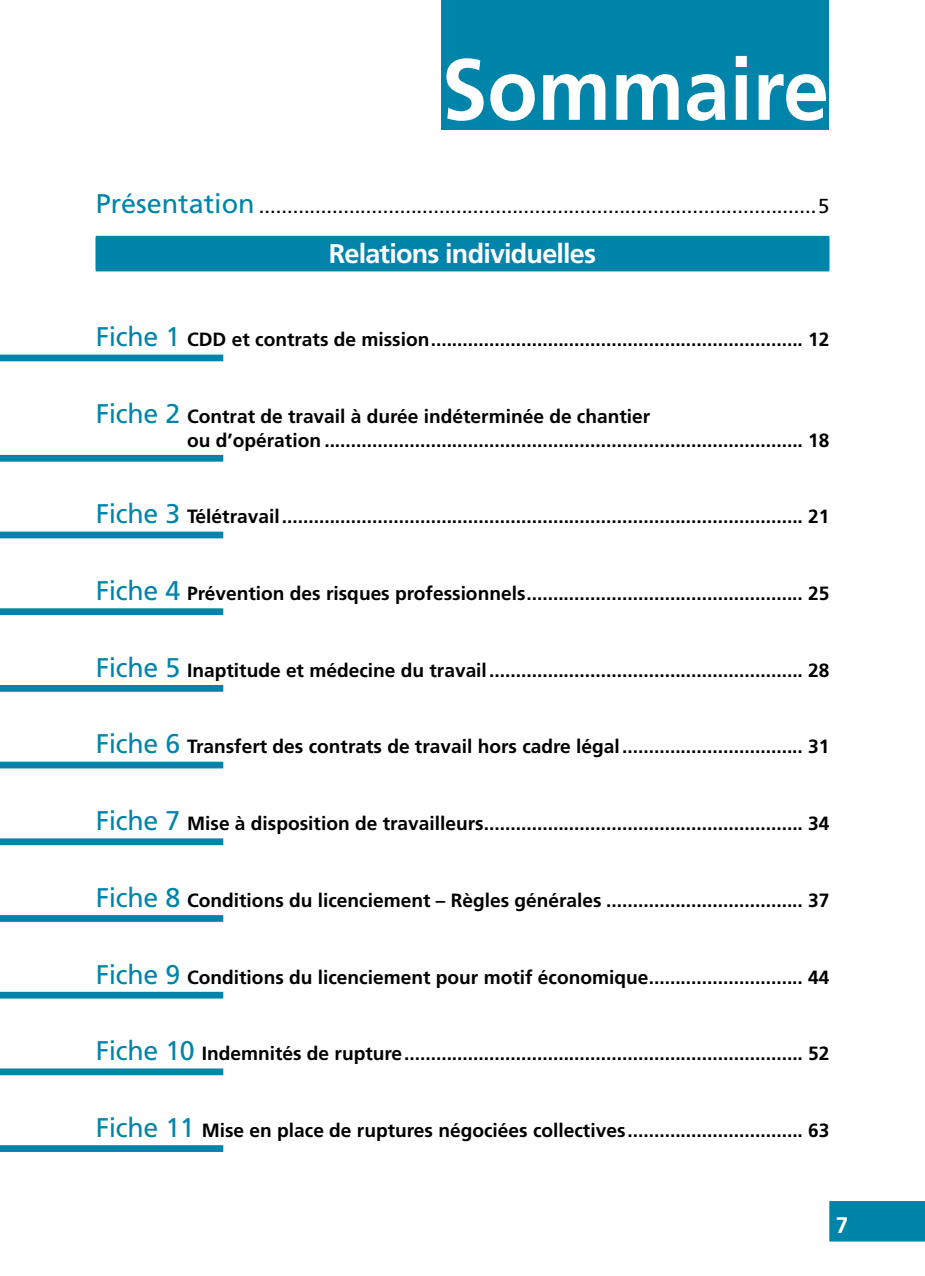
<style>
.page{position:relative;width:925px;height:1276px;background:#fff}
.page>*{position:absolute;margin:0;border:0;box-sizing:border-box;transform-origin:0 0}
.A-Sommaire_Bloc{font:700 86.62px "Frutiger LT Std";color:#fff;scale:.95 1}
.C-Sommaire_Parties{font:700 27px "Frutiger LT Std";letter-spacing:-.03em;color:#fff}
.t1{font:700 22.5px "Frutiger LT Std";color:#fff}
.B-Sommaire_Introduct{font:20.25px "Frutiger LT Std";color:#000}
.D-Sommaire_Chapitre{font:700 19.12px/23.6px "Frutiger LT Std";color:#000}
.s1{font-size:27px;color:#0084a9}
.s2{font-weight:400;font-size:27px;color:#0084a9}
</style>
<div class="page">
<div style="left:829px;top:1201px;width:96px;height:40px;background:#0084a9"></div>
<div style="left:441px;top:0;width:388px;height:130px;background:#0084a9"></div>
<div style="left:96px;top:236px;width:733px;height:34px;background:#0084a9"></div>
<div style="left:96px;top:238px;width:733px;height:33px;background:#0084a9"></div>
<div style="left:0;top:354px;width:223px;height:7px;background:#0084a9"></div>
<div style="left:0;top:455px;width:223px;height:7px;background:#0084a9"></div>
<div style="left:0;top:531px;width:223px;height:7px;background:#0084a9"></div>
<div style="left:0;top:608px;width:223px;height:7px;background:#0084a9"></div>
<div style="left:0;top:685px;width:223px;height:7px;background:#0084a9"></div>
<div style="left:0;top:761px;width:223px;height:7px;background:#0084a9"></div>
<div style="left:0;top:838px;width:223px;height:7px;background:#0084a9"></div>
<div style="left:0;top:915px;width:223px;height:7px;background:#0084a9"></div>
<div style="left:0;top:991px;width:223px;height:7px;background:#0084a9"></div>
<div style="left:0;top:1068px;width:223px;height:7px;background:#0084a9"></div>
<div style="left:0;top:1145px;width:223px;height:7px;background:#0084a9"></div>
<p class="A-Sommaire_Bloc" style="left:442px;top:39px;width:409px">Sommaire</p>
<p class="B-Sommaire_Introduct" style="left:96px;top:194px;width:735px"><span class="s1">Présentation</span> ...................................................................................................5</p>
<p class="C-Sommaire_Parties" style="left:329px;top:238px;width:269px">Relations individuelles</p>
<p class="D-Sommaire_Chapitre" style="left:96px;top:328px;width:735px"><span class="s2">Fiche 1</span> CDD et contrats de mission...................................................................... 12</p>
<p class="D-Sommaire_Chapitre" style="left:187px;top:404px;width:644px;text-indent:-91px"><span class="s2">Fiche 2</span> Contrat de travail à durée indéterminée de chantier<br>ou d’opération .......................................................................................... 18</p>
<p class="D-Sommaire_Chapitre" style="left:96px;top:505px;width:735px"><span class="s2">Fiche 3</span> Télétravail.................................................................................................. 21</p>
<p class="D-Sommaire_Chapitre" style="left:96px;top:581px;width:735px"><span class="s2">Fiche 4</span> Prévention des risques professionnels.................................................... 25</p>
<p class="D-Sommaire_Chapitre" style="left:96px;top:658px;width:735px"><span class="s2">Fiche 5</span> Inaptitude et médecine du travail........................................................... 28</p>
<p class="D-Sommaire_Chapitre" style="left:96px;top:735px;width:735px"><span class="s2">Fiche 6</span> Transfert des contrats de travail hors cadre légal.................................. 31</p>
<p class="D-Sommaire_Chapitre" style="left:96px;top:811px;width:735px"><span class="s2">Fiche 7</span> Mise à disposition de travailleurs............................................................ 34</p>
<p class="D-Sommaire_Chapitre" style="left:96px;top:888px;width:735px"><span class="s2">Fiche 8</span> Conditions du licenciement – Règles générales ..................................... 37</p>
<p class="D-Sommaire_Chapitre" style="left:96px;top:965px;width:735px"><span class="s2">Fiche 9</span> Conditions du licenciement pour motif économique............................. 44</p>
<p class="D-Sommaire_Chapitre" style="left:96px;top:1042px;width:735px"><span class="s2">Fiche 10</span> Indemnités de rupture........................................................................... 52</p>
<p class="D-Sommaire_Chapitre" style="left:96px;top:1118px;width:735px"><span class="s2">Fiche 11</span> Mise en place de ruptures négociées collectives................................. 63</p>
<p class="t1" style="left:836px;top:1212px;width:14px">7</p>
</div>
